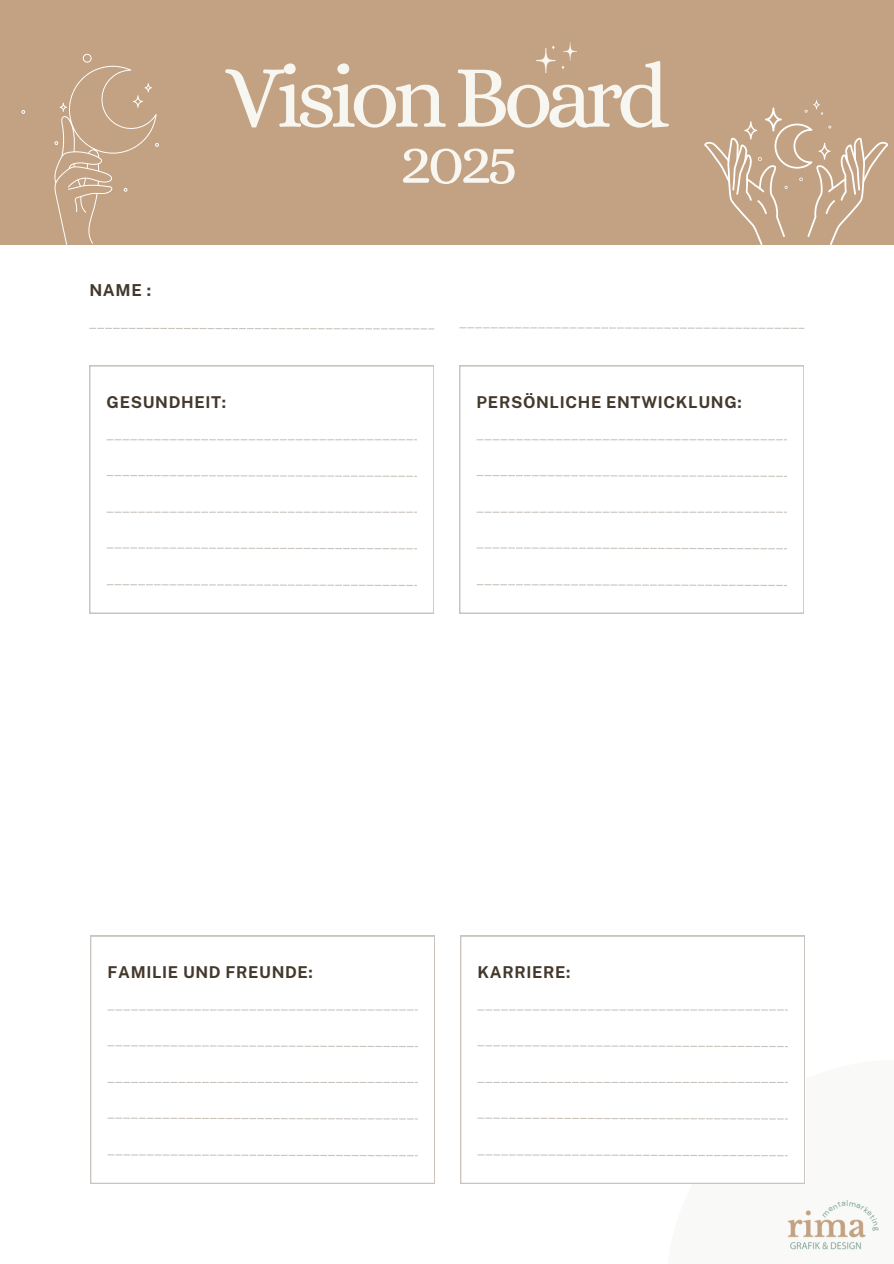
<style>
.page{position:relative;width:894px;height:1264px;background:#fff}
.page>*{position:absolute;margin:0;border:0;box-sizing:border-box;transform-origin:0 0}
.t1{font:90px "Alice";letter-spacing:-.07em;color:#f8f6f1}
.t2{font:64.65px "Alice";color:#f8f6f1}
.t3{font:700 16.5px "Public Sans";color:#44392d}
.t4{font:700 16.35px "Public Sans";letter-spacing:.04em;color:#44392d}
</style>
<div class="page">
<div style="left:0;top:0;width:893px;height:244px;background:#c2a282"></div>
<svg style="left:561px;top:42px;width:15px;height:27px"></svg>
<svg style="left:536px;top:45px;width:19px;height:28px"></svg>
<svg style="left:89px;top:328px;width:345px;height:1px"></svg>
<svg style="left:459px;top:327px;width:345px;height:2px"></svg>
<svg style="left:459px;top:365px;width:344px;height:248px"></svg>
<svg style="left:476px;top:439px;width:310px;height:1px"></svg>
<svg style="left:476px;top:475px;width:310px;height:2px"></svg>
<svg style="left:476px;top:511px;width:310px;height:2px"></svg>
<svg style="left:476px;top:547px;width:310px;height:2px"></svg>
<svg style="left:476px;top:584px;width:310px;height:2px"></svg>
<svg style="left:89px;top:365px;width:345px;height:248px"></svg>
<svg style="left:107px;top:439px;width:310px;height:1px"></svg>
<svg style="left:107px;top:475px;width:310px;height:2px"></svg>
<svg style="left:107px;top:511px;width:310px;height:2px"></svg>
<svg style="left:107px;top:547px;width:310px;height:2px"></svg>
<svg style="left:107px;top:584px;width:310px;height:2px"></svg>
<svg style="left:460px;top:935px;width:344px;height:248px"></svg>
<svg style="left:477px;top:1009px;width:310px;height:1px"></svg>
<svg style="left:477px;top:1045px;width:310px;height:2px"></svg>
<svg style="left:477px;top:1081px;width:310px;height:1px"></svg>
<svg style="left:477px;top:1117px;width:310px;height:2px"></svg>
<svg style="left:477px;top:1154px;width:310px;height:2px"></svg>
<svg style="left:90px;top:935px;width:344px;height:248px"></svg>
<svg style="left:107px;top:1009px;width:311px;height:1px"></svg>
<svg style="left:107px;top:1045px;width:311px;height:2px"></svg>
<svg style="left:107px;top:1081px;width:311px;height:1px"></svg>
<svg style="left:107px;top:1117px;width:311px;height:2px"></svg>
<svg style="left:107px;top:1154px;width:311px;height:2px"></svg>
<svg style="left:704px;top:100px;width:183px;height:145px"></svg>
<svg style="left:21px;top:54px;width:138px;height:191px"></svg>
<img style="left:787px;top:1210px;width:79px;height:40px">
<svg style="left:822px;top:1210px;width:44px;height:20px"></svg>
<p class="t1" style="left:224px;top:45px;width:446px">VisionBoard</p>
<h1 class="t3" style="left:89px;top:280px;width:63px">NAME :</h1>
<p class="t2" style="left:400px;top:124px;width:120px">2025</p>
<p class="t4" style="left:107px;top:392px;width:121px">GESUNDHEIT:</p>
<p class="t4" style="left:476px;top:392px;width:266px">PERSÖNLICHE ENTWICKLUNG:</p>
<h2 class="t4" style="left:107px;top:962px;width:207px">FAMILIE UND FREUNDE:</h2>
<p class="t4" style="left:477px;top:962px;width:95px">KARRIERE:</p>
</div>
